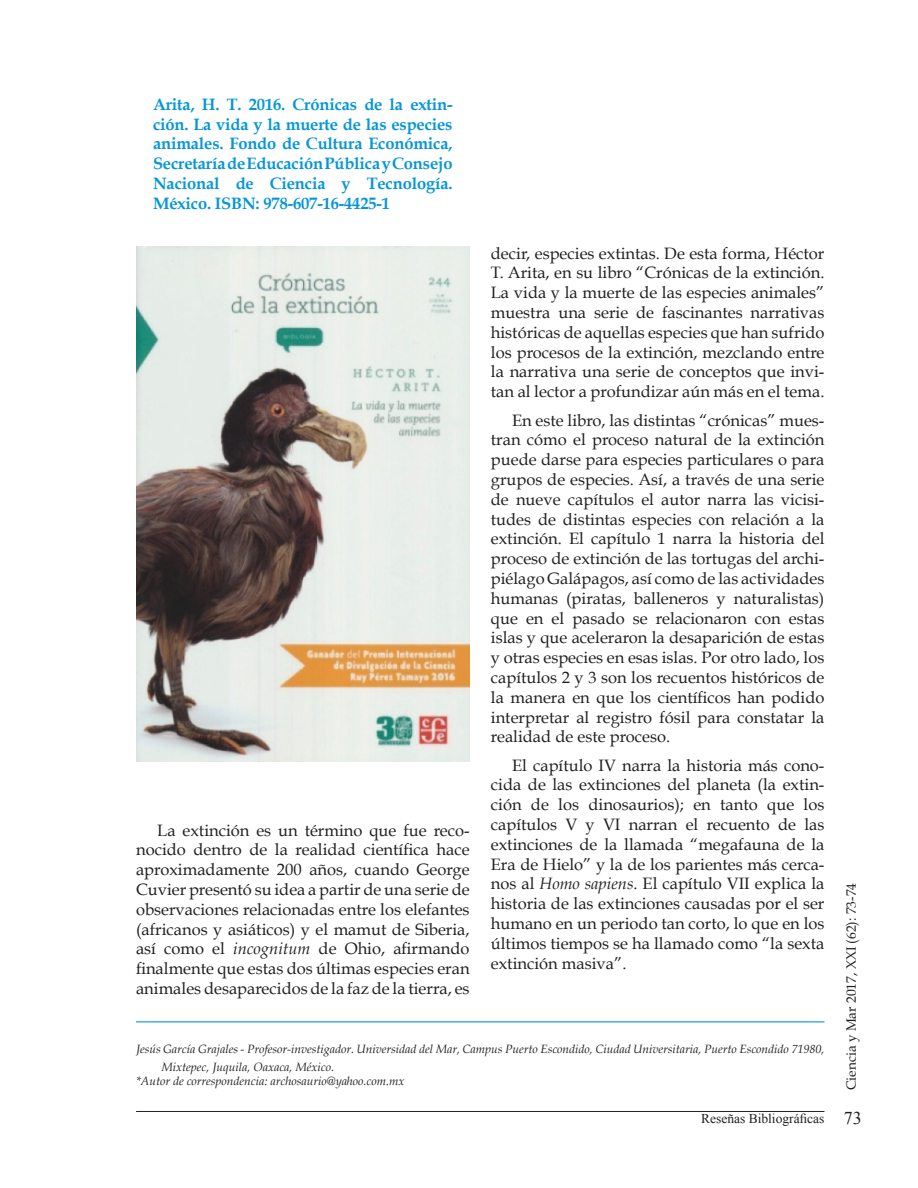
<style>
.page{position:relative;width:918px;height:1188px;background:#fff}
.page>*{position:absolute;margin:0;border:0;box-sizing:border-box;transform-origin:0 0}
.t1{font:16.5px/19.8px "Book Antiqua";color:#231f20;text-align:justify}
.t2{font:700 16.5px/19.8px "Book Antiqua";letter-spacing:-.01em;color:#0696d7;text-align:justify}
.t3{font:13.5px "Book Antiqua";color:#231f20}
.t4{font:13.5px "Times New Roman";color:#231f20}
.t5{font:italic 12px/18px "Book Antiqua";color:#231f20}
.s1{font-style:italic}
.s2{font-size:18px}
</style>
<div class="page">
<hr style="left:136px;top:1111px;width:688px;height:1px;background:#231f20">
<img style="left:136px;top:247px;width:334px;height:515px">
<hr style="left:136px;top:1021px;width:688px;height:1px;background:#0696d7">
<p class="t2" style="left:153px;top:94px;width:301px">Arita, H. T. 2016. Crónicas de la extin&shy;ción. La vida y la muerte de las especies animales. Fondo de Cultura Económica, Secretaría de Educación Pública y Consejo Nacional de Ciencia y Tecnología.<br>México. ISBN: 978-607-16-4425-1</p>
<p class="t1" style="left:136px;top:820px;width:335px;text-indent:21px">La extinción es un término que fue reco&shy;nocido dentro de la realidad científica hace aproximadamente 200 años, cuando George Cuvier presentó su idea a partir de una serie de observaciones relacionadas entre los elefantes (africanos y asiáticos) y el mamut de Siberia, así como el <span class="s1">incognitum</span> de Ohio, afirmando finalmente que estas dos últimas especies eran animales desaparecidos de la faz de la tierra, es</p>
<p class="t1" style="left:491px;top:243px;width:335px">decir, especies extintas. De esta forma, Héctor T. Arita, en su libro “Crónicas de la extinción.<br>La vida y la muerte de las especies animales” muestra una serie de fascinantes narrativas históricas de aquellas especies que han sufrido los procesos de la extinción, mezclando entre la narrativa una serie de conceptos que invi&shy;tan al lector a profundizar aún más en el tema.</p>
<p class="t1" style="left:491px;top:410px;width:335px;text-indent:21px">En este libro, las distintas “crónicas” mues&shy;tran cómo el proceso natural de la extinción puede darse para especies particulares o para grupos de especies. Así, a través de una serie de nueve capítulos el autor narra las vicisi&shy;tudes de distintas especies con relación a la extinción. El capítulo 1 narra la historia del proceso de extinción de las tortugas del archi&shy;piélago Galápagos, así como de las actividades humanas (piratas, balleneros y naturalistas) que en el pasado se relacionaron con estas islas y que aceleraron la desaparición de estas y otras especies en esas islas. Por otro lado, los capítulos 2 y 3 son los recuentos históricos de la manera en que los científicos han podido interpretar al registro fósil para constatar la realidad de este proceso.</p>
<p class="t1" style="left:491px;top:755px;width:335px;text-indent:21px">El capítulo IV narra la historia más cono&shy;cida de las extinciones del planeta (la extin&shy;ción de los dinosaurios); en tanto que los capítulos V y VI narran el recuento de las extinciones de la llamada “megafauna de la Era de Hielo” y la de los parientes más cerca&shy;nos al <span class="s1">Homo sapiens</span>. El capítulo VII explica la historia de las extinciones causadas por el ser humano en un periodo tan corto, lo que en los últimos tiempos se ha llamado como “la sexta extinción masiva”.</p>
<p class="t5" style="left:162px;top:1040px;width:664px;text-indent:-26px">Jesús García Grajales - Profesor-investigador. Universidad del Mar, Campus Puerto Escondido, Ciudad Universitaria, Puerto Escondido 71980,<br>Mixtepec, Juquila, Oaxaca, México.</p>
<p class="t5" style="left:136px;top:1072px;width:270px">*Autor de correspondencia: archosaurio@yahoo.com.mx</p>
<p class="t3" style="left:843px;top:1090px;width:209px;rotate:-90deg">Ciencia y Mar 2017, XXI (62): 73-74</p>
<p class="t4" style="left:701px;top:1110px;width:162px">Reseñas Bibliográficas <span class="s2">73</span></p>
</div>
